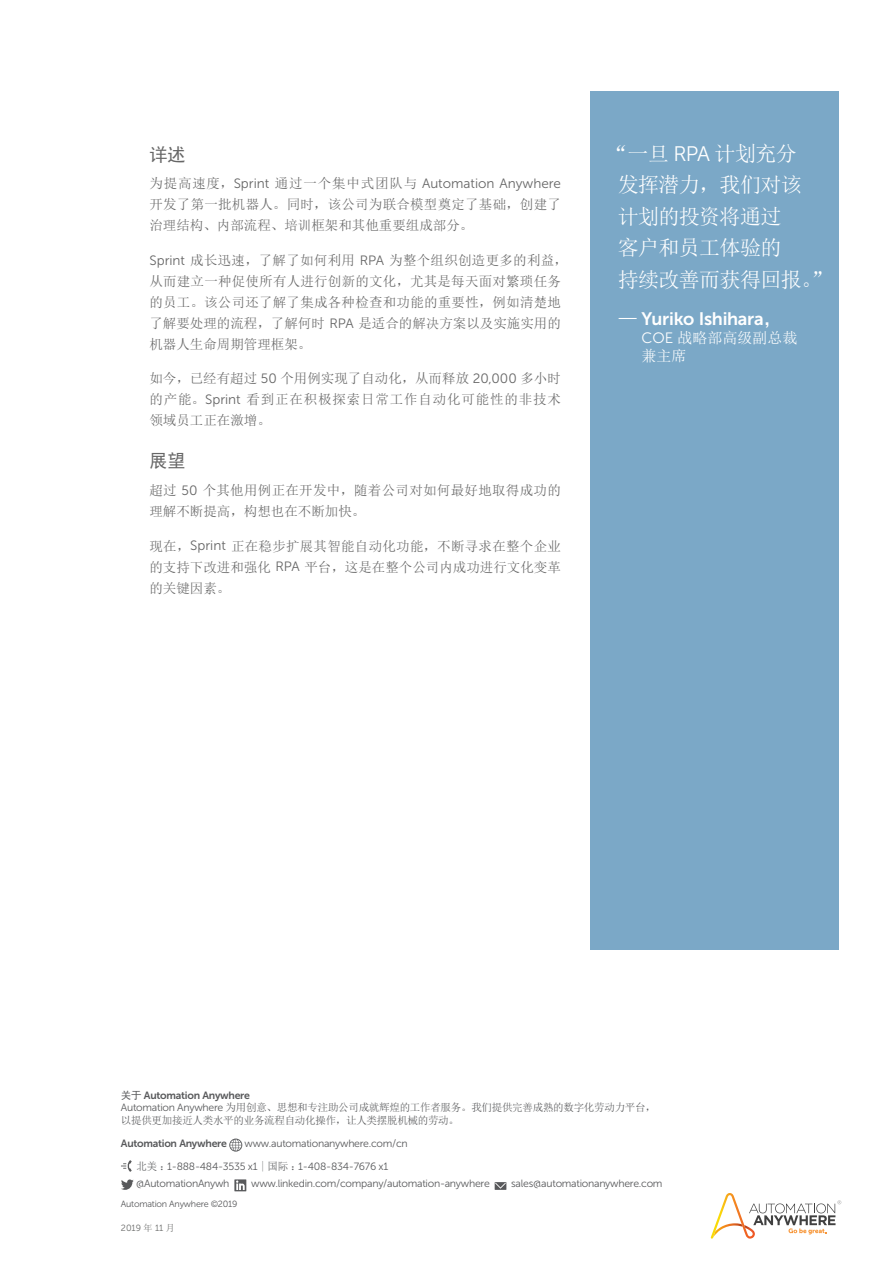
<style>
.page{position:relative;width:893px;height:1263px;background:#fff}
.page>*{position:absolute;margin:0;border:0;box-sizing:border-box;transform-origin:0 0}
.Quote__Text{font:21px/31.5px "Sim Sun";letter-spacing:-.03em;color:#fff}
.Quote__Text-2{font:18px "Museo Sans 700";letter-spacing:-.015em;color:#fff}
.Paragraph_Style_1{font:18px "Sim Hei";color:#666}
.Quote__Text-3{font:15px/17.9px "Sim Sun";color:#fff}
.Paragraph_Style_1-2{font:13.5px/21px "Sim Sun";letter-spacing:.015em;color:#666;text-align:justify}
.Boilerplate{font:10.5px "Museo Sans 300";letter-spacing:-.025em;color:#58595b}
.Boilerplate-2{font:10.5px/12.5px "Sim Sun";letter-spacing:-.025em;color:#58595b}
.Boilerplate-3{font:10.5px "Museo Sans 700";letter-spacing:-.025em;color:#58595b}
.t1{font:9px "Museo Sans 300";letter-spacing:-.025em;color:#58595b}
.Sidebar{font:9px "Museo Sans 300";color:#686968}
.s1{font-family:"Museo Sans 300"}
.s2{font-family:"Sim Hei"}
.s3{font-family:"Sim Sun"}
</style>
<div class="page">
<svg style="left:711px;top:1193px;width:130px;height:45px"></svg>
<svg style="left:229px;top:1138px;width:13px;height:13px"></svg>
<svg style="left:121px;top:1160px;width:11px;height:12px"></svg>
<svg style="left:121px;top:1179px;width:13px;height:11px"></svg>
<svg style="left:234px;top:1179px;width:12px;height:12px"></svg>
<svg style="left:495px;top:1182px;width:11px;height:8px"></svg>
<div style="left:591px;top:91px;width:248px;height:858px;background:#7ba8c7"></div>
<p class="Paragraph_Style_1" style="left:149px;top:145px;width:37px">详述</p>
<p class="Paragraph_Style_1-2" style="left:149px;top:173px;width:413px">为提高速度，<span class="s1">Sprint</span> 通过一个集中式团队与 <span class="s1">Automation Anywhere</span>开发了第一批机器人。同时，该公司为联合模型奠定了基础，创建了治理结构、内部流程、培训框架和其他重要组成部分。</p>
<p class="Paragraph_Style_1-2" style="left:149px;top:250px;width:420px;text-align:left"><span class="s1">Sprint</span> 成长迅速，了解了如何利用 <span class="s1">RPA</span> 为整个组织创造更多的利益，从而建立一种促使所有人进行创新的文化，尤其是每天面对繁琐任务的员工。该公司还了解了集成各种检查和功能的重要性，例如清楚地了解要处理的流程，了解何时 <span class="s1">RPA</span> 是适合的解决方案以及实施实用的机器人生命周期管理框架。</p>
<p class="Paragraph_Style_1-2" style="left:149px;top:368px;width:413px">如今，已经有超过 <span class="s1">50</span> 个用例实现了自动化，从而释放 <span class="s1">20,000</span> 多小时的产能。<span class="s1">Sprint</span> 看到正在积极探索日常工作自动化可能性的非技术领域员工正在激增。</p>
<p class="Paragraph_Style_1" style="left:149px;top:452px;width:37px">展望</p>
<p class="Paragraph_Style_1-2" style="left:149px;top:480px;width:413px">超过 <span class="s1">50</span> 个其他用例正在开发中，随着公司对如何最好地取得成功的理解不断提高，构想也在不断加快。</p>
<p class="Paragraph_Style_1-2" style="left:149px;top:535px;width:413px">现在，<span class="s1">Sprint</span> 正在稳步扩展其智能自动化功能，不断寻求在整个企业的支持下改进和强化 <span class="s1">RPA</span> 平台，这是在整个公司内成功进行文化变革的关键因素。</p>
<p class="Quote__Text" style="left:618px;top:138px;width:216px;text-indent:-10px">“一旦 <span class="s1">RPA</span> 计划充分<br>发挥潜力，我们对该<br>计划的投资将通过<br>客户和员工体验的<br>持续改善而获得回报。”</p>
<p class="Quote__Text-2" style="left:619px;top:309px;width:164px"><span class="s2">—</span> Yuriko Ishihara<span class="s2">，</span></p>
<p class="Quote__Text-3" style="left:642px;top:329px;width:157px"><span class="s1">COE</span> 战略部高级副总裁兼主席</p>
<p class="Boilerplate-3" style="left:121px;top:1089px;width:131px"><span class="s2">关于</span> Automation Anywhere</p>
<p class="Boilerplate-2" style="left:121px;top:1101px;width:536px"><span class="s1">Automation Anywhere</span> 为用创意、思想和专注助公司成就辉煌的工作者服务。我们提供完善成熟的数字化劳动力平台，以提供更加接近人类水平的业务流程自动化操作，让人类摆脱机械的劳动。</p>
<p class="Boilerplate-3" style="left:121px;top:1137px;width:108px">Automation Anywhere</p>
<p class="Boilerplate" style="left:245px;top:1138px;width:165px">www.automationanywhere.com/cn</p>
<p class="Boilerplate" style="left:137px;top:1161px;width:253px"><span class="s3">北美：</span>1-888-484-3535 x1 <span class="s3">| 国际：</span>1-408-834-7676 x1</p>
<p class="Boilerplate" style="left:136px;top:1177px;width:95px">@AutomationAnywh</p>
<p class="Boilerplate" style="left:251px;top:1177px;width:240px">www.linkedin.com/company/automation-anywhere</p>
<p class="Boilerplate" style="left:511px;top:1177px;width:153px">sales@automationanywhere.com</p>
<p class="t1" style="left:121px;top:1199px;width:118px">Automation Anywhere ©2019</p>
<p class="Sidebar" style="left:121px;top:1223px;width:55px">2019 <span class="s3">年</span> 11 <span class="s3">月</span></p>
</div>
